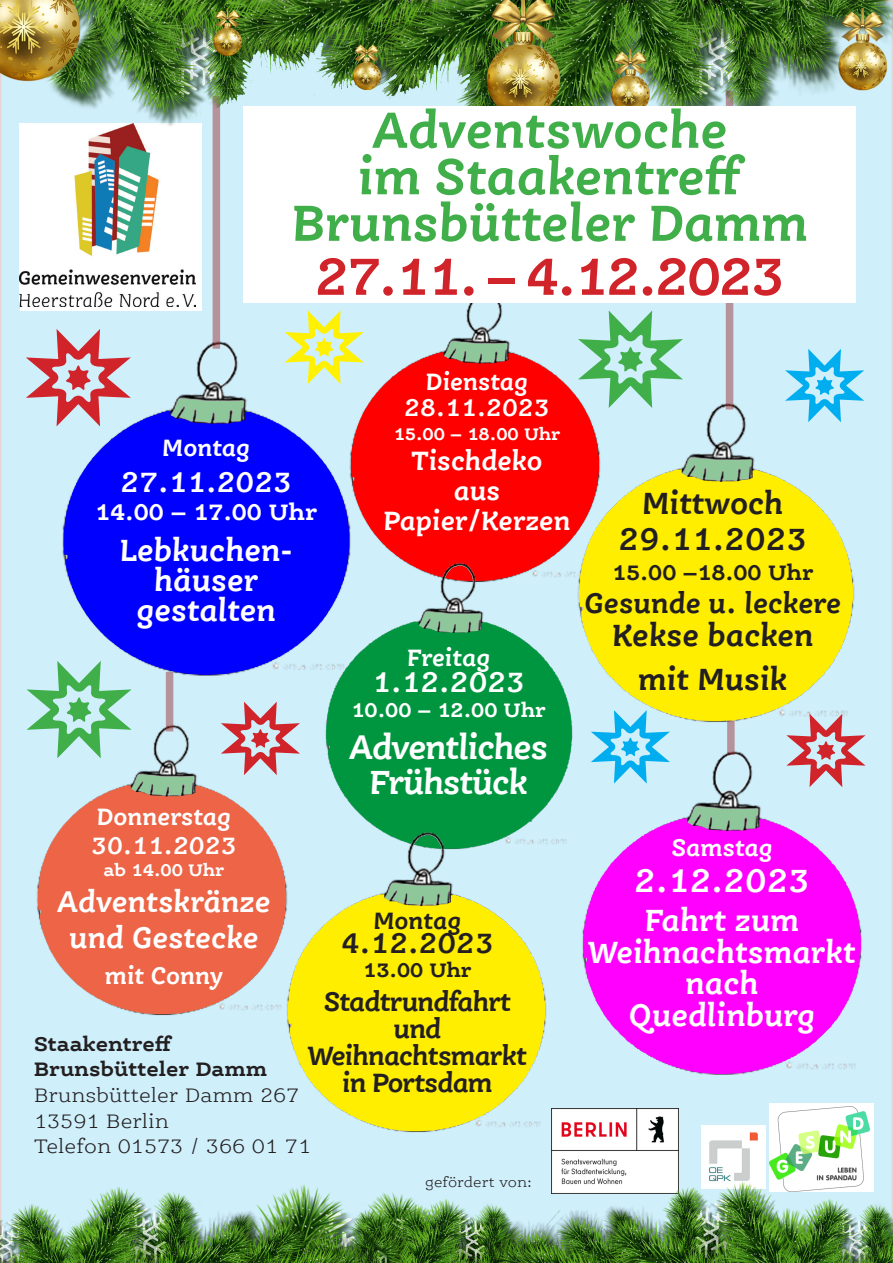
<style>
.page{position:relative;width:893px;height:1263px;background:#cfeffb}
.page>*{position:absolute;margin:0;border:0;box-sizing:border-box;transform-origin:0 0}
.t1{font:97.5px "Star Things 2";color:#40ae49}
.t2{font:97.5px "Star Things 2";color:#d1232a}
.t3{font:73.5px "Star Things 2";color:#d1232a}
.t4{font:73.5px "Star Things 2";color:#00aeef}
.t5{font:73.5px "Star Things 2";color:#fff101}
.t6{font:italic 700 55.5px "Ernestine Offc Pro";letter-spacing:-.05em;color:#d1232a}
.t7{font:italic 700 54px "Ernestine Offc Pro";color:#40ae49}
.t8{font:italic 700 36px "Ernestine Offc Pro";letter-spacing:-.03em;color:#fff}
.t9{font:italic 700 34.5px "Ernestine Offc Pro";color:#fff}
.t10{font:italic 700 33px/31.5px "Ernestine Offc Pro";color:#fff;text-align:center}
.t11{font:italic 700 33px "Ernestine Offc Pro";color:#231f20}
.t12{font:italic 700 31.5px "Ernestine Offc Pro";color:#fff}
.t13{font:italic 700 30px "Ernestine Offc Pro";color:#231f20}
.t14{font:italic 700 30px "Ernestine Offc Pro";color:#fff}
.t15{font:italic 700 28.5px "Ernestine Offc Pro";letter-spacing:-.03em;color:#231f20}
.t16{font:italic 700 28.5px "Ernestine Offc Pro";color:#fff}
.t17{font:italic 700 25.5px "Ernestine Offc Pro";color:#fff}
.t18{font:italic 700 25.5px "Ernestine Offc Pro";color:#231f20}
.t19{font:700 24px "Ernestine Offc Pro";color:#fff}
.t20{font:700 22.5px "Ernestine Offc Pro";color:#231f20}
.t21{font:300 21px "Ernestine Offc Pro";color:#231f20}
.t22{font:700 21px "Ernestine Offc Pro";color:#231f20}
.t23{font:700 21px "Ernestine Offc Pro";color:#fff}
.t24{font:700 18px "Ernestine Offc Pro";color:#fff}
.t25{font:300 15px "Ernestine Offc Pro";color:#231f20}
</style>
<div class="page">
<div style="left:20px;top:123px;width:181px;height:187px;background:#fff"></div>
<img style="left:20px;top:147px;width:176px;height:160px">
<img style="left:770px;top:1103px;width:103px;height:75px">
<img style="left:702px;top:1125px;width:63px;height:53px">
<img style="left:551px;top:1109px;width:128px;height:69px">
<img style="left:36px;top:723px;width:249px;height:293px">
<img style="left:347px;top:302px;width:255px;height:275px">
<img style="left:62px;top:338px;width:291px;height:338px">
<img style="left:324px;top:560px;width:250px;height:284px">
<img style="left:575px;top:404px;width:280px;height:318px">
<img style="left:285px;top:829px;width:263px;height:304px">
<img style="left:582px;top:751px;width:280px;height:324px">
<div style="left:213px;top:96px;width:7px;height:253px;background:#b6939b"></div>
<div style="left:726px;top:91px;width:7px;height:318px;background:#b6939b"></div>
<svg style="left:166px;top:672px;width:7px;height:59px"></svg>
<svg style="left:727px;top:721px;width:8px;height:34px"></svg>
<img style="left:0;top:0;width:893px;height:147px">
<img style="left:0;top:1178px;width:893px;height:85px">
<div style="left:244px;top:106px;width:612px;height:196px;background:#fff"></div>
<p class="t7" style="left:372px;top:95px;width:357px">Adventswoche</p>
<p class="t7" style="left:358px;top:142px;width:389px">im Staakentreff</p>
<p class="t7" style="left:292px;top:188px;width:518px">Brunsbütteler Damm</p>
<p class="t6" style="left:315px;top:241px;width:472px">27.11. – 4.12.2023</p>
<p class="t1" style="left:573px;top:310px;width:117px">9</p>
<p class="t5" style="left:281px;top:310px;width:89px">9</p>
<p class="t2" style="left:21px;top:328px;width:117px">9</p>
<p class="t4" style="left:781px;top:348px;width:89px">9</p>
<p class="t17" style="left:426px;top:365px;width:104px">Dienstag</p>
<p class="t17" style="left:404px;top:391px;width:147px">28.11.2023</p>
<p class="t24" style="left:394px;top:423px;width:168px">15.00 – 18.00 Uhr</p>
<p class="t16" style="left:412px;top:443px;width:132px">Tischdeko</p>
<p class="t16" style="left:454px;top:473px;width:48px">aus</p>
<p class="t16" style="left:384px;top:503px;width:188px">Papier/Kerzen</p>
<p class="t17" style="left:162px;top:431px;width:89px">Montag</p>
<p class="t14" style="left:120px;top:462px;width:173px">27.11.2023</p>
<p class="t19" style="left:95px;top:497px;width:224px">14.00 – 17.00 Uhr</p>
<p class="t10" style="left:120px;top:533px;width:174px">Lebkuchen-</p>
<p class="t10" style="left:154px;top:563px;width:106px">häuser</p>
<p class="t10" style="left:137px;top:593px;width:141px">gestalten</p>
<p class="t11" style="left:642px;top:482px;width:143px">Mittwoch</p>
<p class="t11" style="left:619px;top:518px;width:190px">29.11.2023</p>
<p class="t20" style="left:612px;top:558px;width:203px">15.00 –18.00 Uhr</p>
<p class="t13" style="left:584px;top:584px;width:258px">Gesunde u. leckere</p>
<p class="t11" style="left:612px;top:614px;width:203px">Kekse backen</p>
<p class="t11" style="left:638px;top:658px;width:151px">mit Musik</p>
<p class="t17" style="left:407px;top:642px;width:85px">Freitag</p>
<p class="t14" style="left:372px;top:663px;width:154px">1.12.2023</p>
<p class="t23" style="left:351px;top:697px;width:196px">10.00 – 12.00 Uhr</p>
<p class="t8" style="left:349px;top:724px;width:200px">Adventliches</p>
<p class="t8" style="left:369px;top:759px;width:160px">Frühstück</p>
<p class="t1" style="left:21px;top:660px;width:117px">9</p>
<p class="t3" style="left:217px;top:701px;width:89px">9</p>
<p class="t4" style="left:587px;top:710px;width:89px">9</p>
<p class="t3" style="left:782px;top:713px;width:89px">9</p>
<p class="t17" style="left:97px;top:801px;width:136px">Donnerstag</p>
<p class="t17" style="left:91px;top:829px;width:147px">30.11.2023</p>
<p class="t24" style="left:103px;top:858px;width:123px">ab 14.00 Uhr</p>
<p class="t12" style="left:57px;top:881px;width:215px">Adventskränze</p>
<p class="t12" style="left:69px;top:917px;width:191px">und Gestecke</p>
<p class="t17" style="left:105px;top:959px;width:120px">mit Conny</p>
<p class="t18" style="left:374px;top:904px;width:89px">Montag</p>
<p class="t13" style="left:341px;top:924px;width:154px">4.12.2023</p>
<p class="t22" style="left:363px;top:956px;width:110px">13.00 Uhr</p>
<p class="t15" style="left:324px;top:984px;width:189px">Stadtrundfahrt</p>
<p class="t15" style="left:393px;top:1011px;width:50px">und</p>
<p class="t15" style="left:308px;top:1038px;width:221px">Weihnachtsmarkt</p>
<p class="t15" style="left:342px;top:1065px;width:152px">in Portsdam</p>
<p class="t22" style="left:34px;top:1030px;width:140px">Staakentreff</p>
<p class="t22" style="left:34px;top:1056px;width:234px">Brunsbütteler Damm</p>
<p class="t21" style="left:34px;top:1082px;width:267px">Brunsbütteler Damm 267</p>
<p class="t21" style="left:34px;top:1108px;width:136px">13591 Berlin</p>
<p class="t21" style="left:34px;top:1133px;width:279px">Telefon 01573 / 366 01 71</p>
<p class="t25" style="left:425px;top:1173px;width:108px">gefördert von:</p>
<p class="t17" style="left:671px;top:831px;width:103px">Samstag</p>
<p class="t9" style="left:634px;top:859px;width:177px">2.12.2023</p>
<p class="t10" style="left:645px;top:903px;width:156px">Fahrt zum</p>
<p class="t10" style="left:588px;top:935px;width:269px">Weihnachtsmarkt nach</p>
<p class="t10" style="left:629px;top:998px;width:188px">Quedlinburg</p>
</div>
